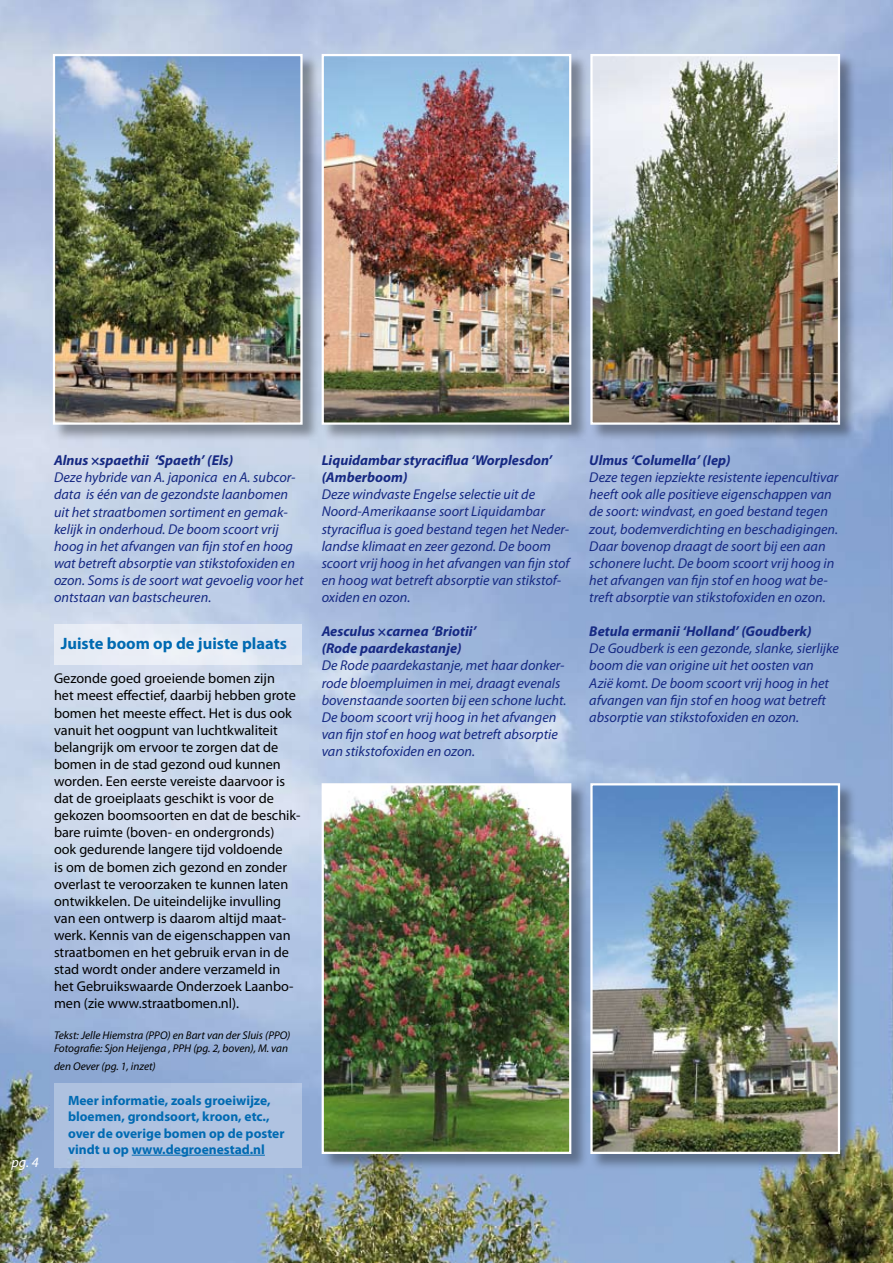
<style>
.page{position:relative;width:893px;height:1263px;background:#fff}
.page>*{position:absolute;margin:0;border:0;box-sizing:border-box;transform-origin:0 0}
.t1{font:700 16.5px "Myriad Pro";color:#006ab2}
.t2{font:italic 14.25px/17.1px "Myriad Pro";color:#162983}
.t3{font:14.25px/17.1px "Myriad Pro";color:#000}
.t4{font:italic 700 14.25px/17.1px "Myriad Pro";color:#162983}
.t5{font:italic 14.25px "Myriad Pro";color:#fff}
.t6{font:700 13.5px/16.2px "Myriad Pro";color:#006ab2}
.t7{font:italic 11.25px/13.5px "Myriad Pro";color:#000}
</style>
<div class="page">
<img style="left:0;top:0;width:893px;height:1263px">
<div style="left:52px;top:53px;width:268px;height:389px;background:#000;opacity:.35"></div>
<img style="left:56px;top:57px;width:244px;height:365px">
<div style="left:53px;top:54px;width:250px;height:371px;border:2px solid #fff"></div>
<div style="left:590px;top:783px;width:268px;height:388px;background:#000;opacity:.35"></div>
<img style="left:593px;top:786px;width:244px;height:365px">
<div style="left:590px;top:783px;width:250px;height:371px;border:2px solid #fff"></div>
<div style="left:321px;top:53px;width:268px;height:389px;background:#000;opacity:.35"></div>
<img style="left:325px;top:57px;width:243px;height:365px">
<div style="left:322px;top:54px;width:249px;height:371px;border:2px solid #fff"></div>
<div style="left:590px;top:53px;width:268px;height:389px;background:#000;opacity:.35"></div>
<img style="left:593px;top:57px;width:244px;height:365px">
<div style="left:590px;top:54px;width:250px;height:371px;border:2px solid #fff"></div>
<div style="left:321px;top:783px;width:268px;height:388px;background:#000;opacity:.35"></div>
<img style="left:325px;top:786px;width:243px;height:365px">
<div style="left:322px;top:783px;width:249px;height:371px;border:2px solid #fff"></div>
<div style="left:54px;top:624px;width:247px;height:41px;background:#e7ecf5"></div>
<div style="left:54px;top:1084px;width:247px;height:84px;background:#b0c3e1"></div>
<hr style="left:132px;top:1155px;width:133px;height:1px;background:#006ab2">
<p class="t5" style="left:11px;top:1153px;width:29px">pg. 4</p>
<p class="t4" style="left:54px;top:451px;width:181px">Alnus ×spaethii ‘Spaeth’ (Els)</p>
<p class="t2" style="left:54px;top:469px;width:251px">Deze hybride van A. japonica en A. subcor&shy;data is één van de gezondste laanbomen uit het straatbomen sortiment en gemak&shy;kelijk in onderhoud. De boom scoort vrij hoog in het afvangen van fijn stof en hoog wat betreft absorptie van stikstofoxiden en ozon. Soms is de soort wat gevoelig voor het ontstaan van bastscheuren.</p>
<p class="t1" style="left:61px;top:633px;width:228px">Juiste boom op de juiste plaats</p>
<p class="t3" style="left:54px;top:670px;width:248px">Gezonde goed groeiende bomen zijn<br>het meest effectief, daarbij hebben grote bomen het meeste effect. Het is dus ook vanuit het oogpunt van luchtkwaliteit belangrijk om ervoor te zorgen dat de bomen in de stad gezond oud kunnen worden. Een eerste vereiste daarvoor is dat de groeiplaats geschikt is voor de gekozen boomsoorten en dat de beschik&shy;bare ruimte (boven- en ondergronds)<br>ook gedurende langere tijd voldoende<br>is om de bomen zich gezond en zonder overlast te veroorzaken te kunnen laten ontwikkelen. De uiteindelijke invulling van een ontwerp is daarom altijd maat&shy;werk. Kennis van de eigenschappen van straatbomen en het gebruik ervan in de stad wordt onder andere verzameld in het Gebruikswaarde Onderzoek Laanbo&shy;men (zie www.straatbomen.nl).</p>
<p class="t7" style="left:54px;top:1028px;width:238px">Tekst: Jelle Hiemstra (PPO) en Bart van der Sluis (PPO)<br>Fotografie: Sjon Heijenga , PPH (pg. 2, boven), M. van</p>
<p class="t7" style="left:54px;top:1059px;width:103px">den Oever (pg. 1, inzet)</p>
<p class="t6" style="left:68px;top:1092px;width:218px">Meer informatie, zoals groeiwijze, bloemen, grondsoort, kroon, etc., over de overige bomen op de poster vindt u op www.degroenestad.nl</p>
<p class="t4" style="left:322px;top:451px;width:232px">Liquidambar styraciflua ‘Worplesdon’ (Amberboom)</p>
<p class="t2" style="left:322px;top:486px;width:249px">Deze windvaste Engelse selectie uit de Noord-Amerikaanse soort Liquidambar styraciflua is goed bestand tegen het Neder&shy;landse klimaat en zeer gezond. De boom scoort vrij hoog in het afvangen van fijn stof en hoog wat betreft absorptie van stikstof&shy;oxiden en ozon.</p>
<p class="t4" style="left:322px;top:622px;width:156px">Aesculus ×carnea ‘Briotii’ (Rode paardekastanje)</p>
<p class="t2" style="left:322px;top:657px;width:246px">De Rode paardekastanje, met haar donker&shy;rode bloempluimen in mei, draagt evenals bovenstaande soorten bij een schone lucht.<br>De boom scoort vrij hoog in het afvangen van fijn stof en hoog wat betreft absorptie van stikstofoxiden en ozon.</p>
<p class="t4" style="left:589px;top:451px;width:143px">Ulmus ‘Columella’ (Iep)</p>
<p class="t2" style="left:589px;top:469px;width:251px">Deze tegen iepziekte resistente iepencultivar heeft ook alle positieve eigenschappen van de soort: windvast, en goed bestand tegen zout, bodemverdichting en beschadigingen.<br>Daar bovenop draagt de soort bij een aan schonere lucht. De boom scoort vrij hoog in het afvangen van fijn stof en hoog wat be&shy;treft absorptie van stikstofoxiden en ozon.</p>
<p class="t4" style="left:589px;top:622px;width:224px">Betula ermanii ‘Holland’ (Goudberk)</p>
<p class="t2" style="left:589px;top:640px;width:251px">De Goudberk is een gezonde, slanke, sierlijke boom die van origine uit het oosten van Azië komt. De boom scoort vrij hoog in het afvangen van fijn stof en hoog wat betreft absorptie van stikstofoxiden en ozon.</p>
</div>
